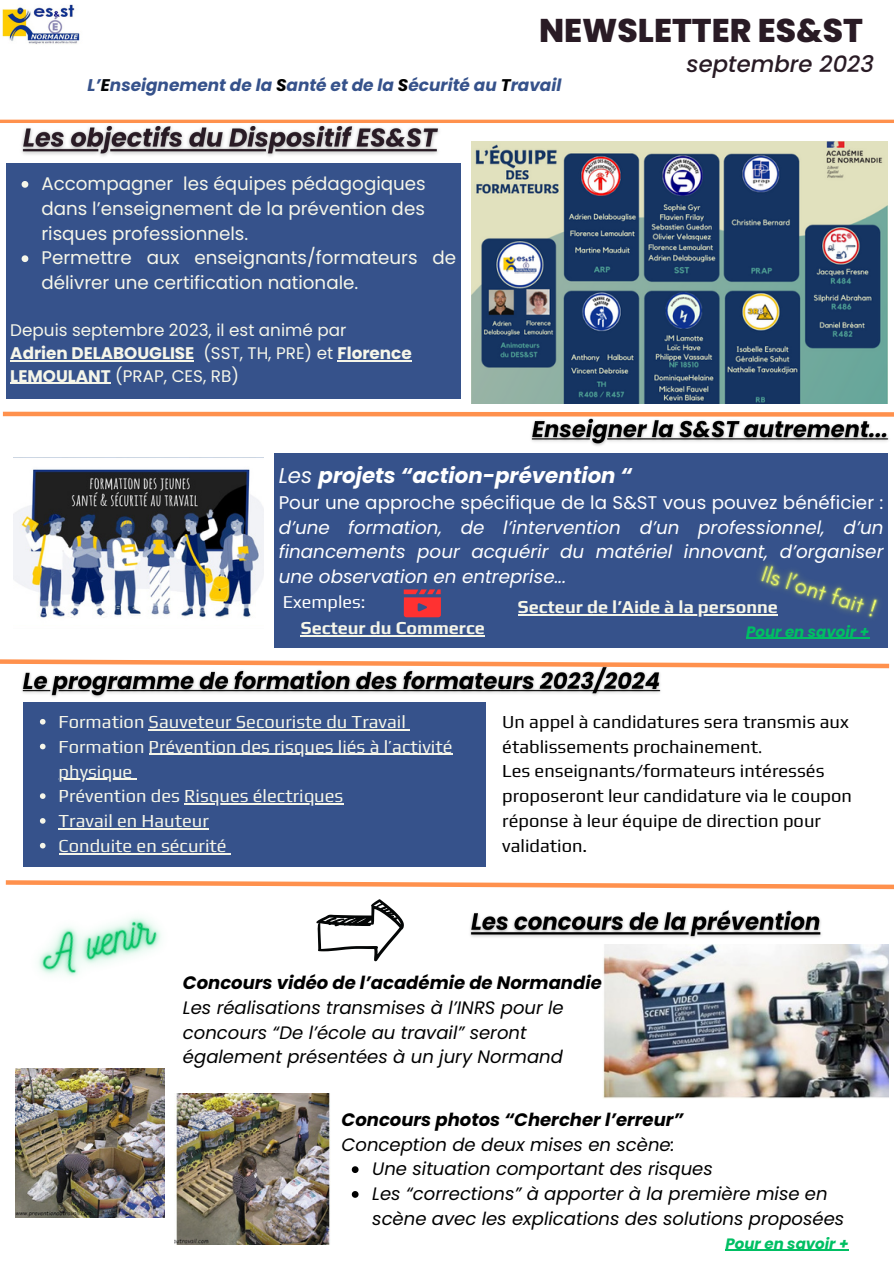
<style>
.page{position:relative;width:894px;height:1264px;background:#fff}
.page>*{position:absolute;margin:0;border:0;box-sizing:border-box;transform-origin:0 0}
.t1{font:800 32.85px "Poppins";color:#291b25}
.t2{font:italic 500 22.8px "Poppins";color:#291b25}
.t3{font:italic 700 21.3px "Poppins";color:#fff}
.t4{font:italic 18.3px/24.8px "Poppins";color:#fff;text-align:justify}
.t5{font:18.3px/24.8px "Play";color:#000}
.t6{font:18.3px/24.8px "Poppins";color:#f6f6e9;text-align:justify}
.t7{font:18.3px/24.8px "Play";color:#f6f6e9}
.t8{font:italic 18px/24.8px "Poppins";color:#000}
.t9{font:italic 700 18px "Poppins";color:#000}
.t10{font:700 18px "Play";color:#f6f6e9}
.t11{font:18px "Play";color:#fff}
.t12{font:italic 700 16.95px "Poppins";color:#36528b}
.t13{font:700 16.8px/22.5px "Poppins";color:#f6f6e9}
.t14{font:16.8px "Poppins";color:#f6f6e9}
.t15{font:italic 700 15px "Poppins";color:#00bf63}
.s1{color:#040606}
.s2{color:#000}
.s3{font-weight:400}
.s4{font-style:normal}
.s5{font-family:"Minion Pro"}
</style>
<div class="page">
<div style="left:274px;top:454px;width:613px;height:194px;background:#36528b"></div>
<img style="left:471px;top:141px;width:416px;height:263px">
<hr style="left:0;top:120px;width:893px;height:3px;background:#ff914d">
<div style="left:6px;top:163px;width:454px;height:235px;background:#36528b"></div>
<svg style="left:22px;top:181px;width:6px;height:7px"></svg>
<svg style="left:22px;top:255px;width:6px;height:7px"></svg>
<hr style="left:10px;top:360px;width:184px;height:1px;background:#f6f6e9">
<hr style="left:337px;top:360px;width:74px;height:1px;background:#f6f6e9">
<hr style="left:10px;top:382px;width:101px;height:2px;background:#f6f6e9">
<svg style="left:2px;top:411px;width:891px;height:6px;background:#ffb283"></svg>
<svg style="left:0;top:659px;width:890px;height:10px"></svg>
<img style="left:2px;top:4px;width:78px;height:40px">
<img style="left:14px;top:457px;width:250px;height:161px">
<svg style="left:205px;top:881px;width:688px;height:9px"></svg>
<img style="left:603px;top:944px;width:285px;height:154px">
<svg style="left:316px;top:899px;width:88px;height:62px"></svg>
<img style="left:175px;top:1093px;width:155px;height:151px">
<img style="left:16px;top:1068px;width:149px;height:148px">
<svg style="left:403px;top:589px;width:38px;height:28px"></svg>
<img style="left:17px;top:119px;width:430px;height:37px">
<hr style="left:301px;top:635px;width:183px;height:1px;background:#f6f6e9">
<hr style="left:518px;top:614px;width:259px;height:1px;background:#f6f6e9">
<img style="left:526px;top:413px;width:367px;height:33px">
<img style="left:17px;top:661px;width:648px;height:37px">
<img style="left:470px;top:910px;width:351px;height:29px">
<img style="left:5px;top:866px;width:200px;height:111px">
<svg style="left:351px;top:1166px;width:7px;height:6px"></svg>
<svg style="left:351px;top:1191px;width:7px;height:6px"></svg>
<img style="left:733px;top:538px;width:155px;height:110px">
<div style="left:23px;top:702px;width:462px;height:164px;background:#36528b"></div>
<svg style="left:40px;top:719px;width:6px;height:5px"></svg>
<hr style="left:149px;top:729px;width:256px;height:1px;background:#f6f6e9">
<svg style="left:40px;top:743px;width:6px;height:6px"></svg>
<hr style="left:149px;top:753px;width:303px;height:2px;background:#f6f6e9">
<hr style="left:59px;top:778px;width:73px;height:1px;background:#f6f6e9">
<svg style="left:40px;top:793px;width:6px;height:6px"></svg>
<hr style="left:184px;top:803px;width:159px;height:1px;background:#f6f6e9">
<svg style="left:40px;top:818px;width:6px;height:5px"></svg>
<hr style="left:59px;top:828px;width:150px;height:1px;background:#f6f6e9">
<svg style="left:40px;top:842px;width:6px;height:6px"></svg>
<hr style="left:59px;top:853px;width:167px;height:1px;background:#f6f6e9">
<hr style="left:725px;top:1249px;width:123px;height:1px;background:#00bf63">
<p class="t1" style="left:539px;top:8px;width:325px">NEWSLETTER ES&amp;ST</p>
<p class="t2" style="left:686px;top:48px;width:189px">septembre 2023</p>
<p class="t12" style="left:87px;top:73px;width:475px">L’<span class="s1">E</span>nseignement de la <span class="s2">S</span>anté et de la <span class="s2">S</span>écurité au <span class="s2">T</span>ravail</p>
<p class="t6" style="left:41px;top:171px;width:386px">Accompagner les équipes pédagogiques dans l’enseignement de la prévention des risques professionnels.</p>
<p class="t6" style="left:41px;top:245px;width:416px">Permettre aux enseignants/formateurs de délivrer une certification nationale.</p>
<p class="t14" style="left:10px;top:319px;width:337px">Depuis septembre 2023, il est animé par</p>
<p class="t13" style="left:10px;top:342px;width:403px">Adrien DELABOUGLISE <span class="s3">(SST, TH, PRE) et</span> Florence<br>LEMOULANT <span class="s3">(PRAP, CES, RB)</span></p>
<p class="t3" style="left:278px;top:460px;width:355px"><span class="s3">Les</span> projets “action-prévention “</p>
<p class="t4" style="left:278px;top:490px;width:606px"><span class="s4">Pour une approche spécifique de la S&amp;ST vous pouvez bénéficier : </span>d’une formation, de l’intervention d’un professionnel, d’un financements pour acquérir du matériel innovant, d’organiser une observation en entreprise...</p>
<p class="t11" style="left:283px;top:591px;width:84px">Exemples:</p>
<p class="t10" style="left:518px;top:596px;width:261px">Secteur de l’Aide à la personne</p>
<p class="t10" style="left:301px;top:617px;width:185px">Secteur du Commerce</p>
<p class="t15" style="left:745px;top:621px;width:125px">Pour en savoir +</p>
<p class="t7" style="left:59px;top:709px;width:349px">Formation Sauveteur Secouriste du Travail</p>
<p class="t7" style="left:59px;top:733px;width:395px">Formation Prévention des risques liés à l’activité physique</p>
<p class="t7" style="left:59px;top:783px;width:286px">Prévention des Risques électriques</p>
<p class="t7" style="left:59px;top:808px;width:152px">Travail en Hauteur</p>
<p class="t7" style="left:59px;top:833px;width:169px">Conduite en sécurité</p>
<p class="t5" style="left:502px;top:709px;width:351px">Un appel à candidatures sera transmis aux établissements prochainement<span class="s5">.<br></span>Les enseignants/formateurs intéressés proposeront leur candidature via le coupon réponse à leur équipe de direction pour validation.</p>
<p class="t9" style="left:183px;top:970px;width:420px">Concours vidéo de l’académie de Normandie</p>
<p class="t8" style="left:183px;top:995px;width:382px">Les réalisations transmises à l’INRS pour le concours “De l’école au travail” seront également présentées à un jury Normand</p>
<p class="t9" style="left:341px;top:1106px;width:343px">Concours photos “Chercher l’erreur”</p>
<p class="t8" style="left:341px;top:1131px;width:334px">Conception de deux mises en scène:</p>
<p class="t8" style="left:372px;top:1156px;width:342px">Une situation comportant des risques</p>
<p class="t8" style="left:372px;top:1181px;width:473px">Les “corrections” à apporter à la première mise en scène avec les explications des solutions proposées</p>
<p class="t15" style="left:725px;top:1232px;width:125px">Pour en savoir +</p>
</div>
